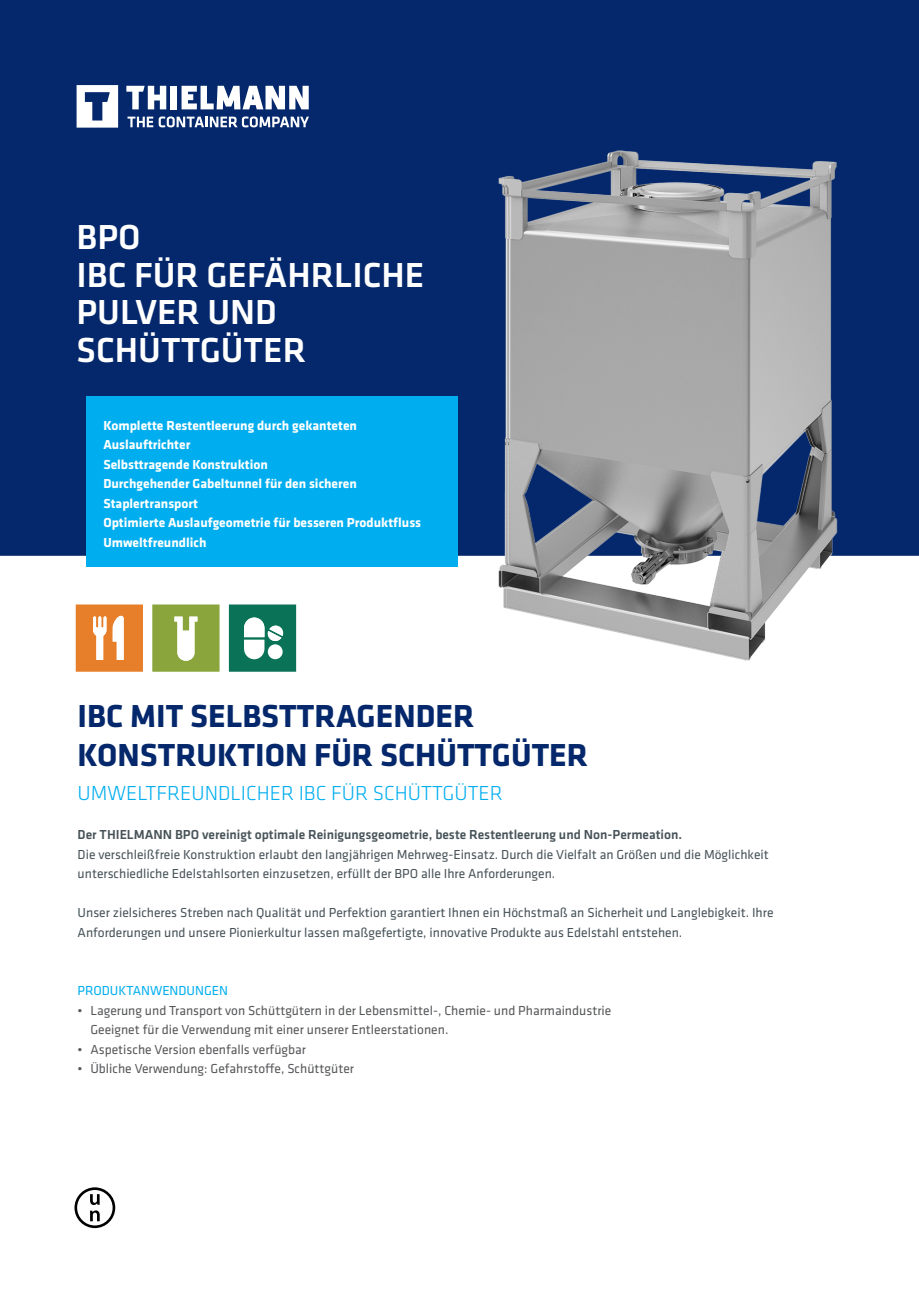
<style>
.page{position:relative;width:919px;height:1289px;background:#fff}
.page>*{position:absolute;margin:0;border:0;box-sizing:border-box;transform-origin:0 0}
.Titular{font:500 36px/37.5px "Klavika";color:#fff}
.Subtitular{font:700 33px "Klavika";color:#04286b}
.Tit_Parrafo{font:300 21px "Klavika";color:#00aeef}
.t1{font:13.5px/19.5px "Klavika";color:#475359}
.t2{font:13.5px/19.5px "Klavika";color:#57585a}
.t3{font:700 13.5px/19.5px "Klavika";color:#fff}
.t4{font:500 13.5px "Klavika";color:#475359}
.t5{font:13.5px "Klavika";color:#00aeef}
</style>
<div class="page">
<div style="left:1px;top:1px;width:917px;height:554px;background:#04286b"></div>
<svg style="left:77px;top:85px;width:41px;height:43px"></svg>
<svg style="left:126px;top:86px;width:40px;height:23px"></svg>
<div style="left:171px;top:86px;width:6px;height:23px;background:#fff"></div>
<svg style="left:181px;top:86px;width:128px;height:23px"></svg>
<svg style="left:127px;top:117px;width:26px;height:10px"></svg>
<svg style="left:159px;top:116px;width:150px;height:11px"></svg>
<div style="left:86px;top:396px;width:372px;height:170px;background:#00aeef"></div>
<svg style="left:74px;top:1187px;width:41px;height:40px"></svg>
<img style="left:494px;top:150px;width:354px;height:511px">
<svg style="left:152px;top:604px;width:67px;height:67px;background:#9db35b"></svg>
<svg style="left:229px;top:604px;width:67px;height:67px"></svg>
<svg style="left:76px;top:604px;width:67px;height:67px;background:#eb9550"></svg>
<p class="Titular" style="left:77px;top:218px;width:65px">BPO</p>
<p class="Titular" style="left:77px;top:255px;width:349px">IBC FÜR GEFÄHRLICHE</p>
<p class="Titular" style="left:77px;top:293px;width:231px">PULVER UND<br>SCHÜTTGÜTER</p>
<p class="t3" style="left:103px;top:414px;width:255px">Komplette Restentleerung durch gekanteten<br>Auslauftrichter</p>
<p class="t3" style="left:103px;top:453px;width:166px">Selbsttragende Konstruktion</p>
<p class="t3" style="left:103px;top:473px;width:255px">Durchgehender Gabeltunnel für den sicheren<br>Staplertransport</p>
<p class="t3" style="left:103px;top:512px;width:319px">Optimierte Auslaufgeometrie für besseren Produktfluss</p>
<p class="t3" style="left:103px;top:531px;width:105px">Umweltfreundlich</p>
<p class="Subtitular" style="left:78px;top:692px;width:398px">IBC MIT SELBSTTRAGENDER</p>
<p class="Subtitular" style="left:78px;top:731px;width:512px">KONSTRUKTION FÜR SCHÜTTGÜTER</p>
<p class="Tit_Parrafo" style="left:78px;top:780px;width:427px">UMWELTFREUNDLICHER IBC FÜR SCHÜTTGÜTER</p>
<p class="t4" style="left:78px;top:825px;width:606px">Der THIELMANN BPO vereinigt optimale Reinigungsgeometrie, beste Restentleerung und Non-Permeation.</p>
<p class="t1" style="left:78px;top:844px;width:692px">Die verschleißfreie Konstruktion erlaubt den langjährigen Mehrweg-Einsatz. Durch die Vielfalt an Größen und die Möglichkeit unterschiedliche Edelstahlsorten einzusetzen, erfüllt der BPO alle Ihre Anforderungen.</p>
<p class="t1" style="left:78px;top:902px;width:697px">Unser zielsicheres Streben nach Qualität und Perfektion garantiert Ihnen ein Höchstmaß an Sicherheit und Langlebigkeit. Ihre<br>Anforderungen und unsere Pionierkultur lassen maßgefertigte, innovative Produkte aus Edelstahl entstehen.</p>
<p class="t5" style="left:78px;top:981px;width:152px">PRODUKTANWENDUNGEN</p>
<p class="t2" style="left:90px;top:1000px;width:522px;text-indent:-13px">• Lagerung und Transport von Schüttgütern in der Lebensmittel-, Chemie- und Pharmaindustrie<br>Geeignet für die Verwendung mit einer unserer Entleerstationen.</p>
<p class="t2" style="left:78px;top:1039px;width:230px">• Aspetische Version ebenfalls verfügbar</p>
<p class="t2" style="left:78px;top:1058px;width:278px">• Übliche Verwendung: Gefahrstoffe, Schüttgüter</p>
</div>
